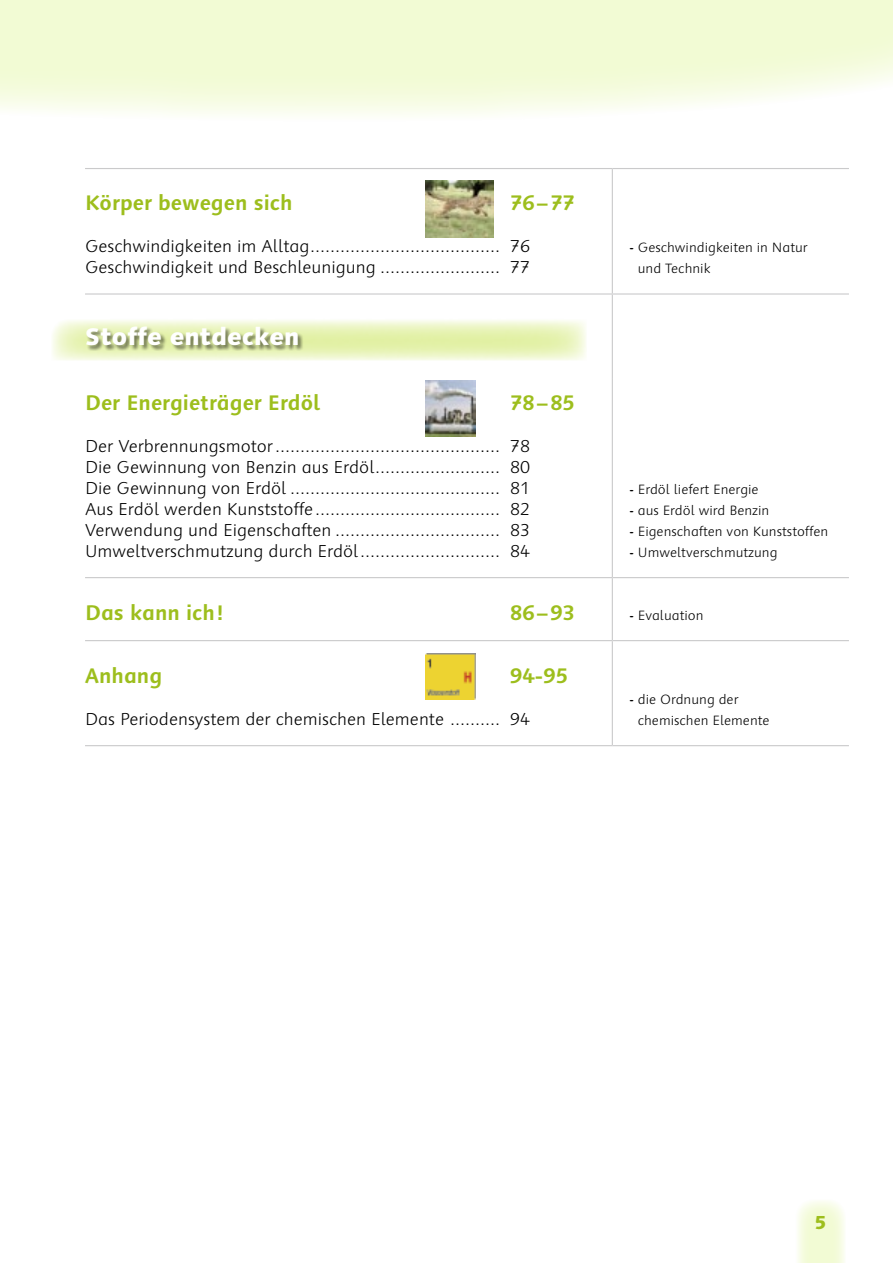
<style>
.page{position:relative;width:893px;height:1263px;background:#fff}
.page>*{position:absolute;margin:0;border:0;box-sizing:border-box;transform-origin:0 0}
.t1{font:24px "Syntax Schul CV Heavy";color:#fff}
._66_Kapitelüberschri{font:700 21px "Syntax Schul CV";color:#9dbe1d}
._80_Pagina{font:18.75px "Syntax Schul CV Heavy";color:#9dbe1d}
._67_Seitenüberschrif{font:17.25px "Syntax Schul CV Light";color:#000}
.t2{font:13.5px/21px "Syntax Schul CV Light";color:#000}
.s1{font-family:"Schulbuch CV Berlin Rounded"}
</style>
<div class="page">
<svg style="left:798px;top:1201px;width:47px;height:62px;background:#f4fbde"></svg>
<svg style="left:0;top:0;width:893px;height:183px"></svg>
<hr style="left:85px;top:168px;width:527px;height:1px;background:#cacacb">
<hr style="left:612px;top:168px;width:237px;height:1px;background:#cacacb">
<hr style="left:612px;top:169px;width:1px;height:124px;background:#cacacb">
<hr style="left:85px;top:293px;width:527px;height:2px;background:#cacacb">
<hr style="left:612px;top:293px;width:237px;height:2px;background:#cacacb">
<hr style="left:612px;top:295px;width:1px;height:83px;background:#cacacb">
<hr style="left:612px;top:378px;width:1px;height:199px;background:#cacacb">
<hr style="left:85px;top:577px;width:527px;height:1px;background:#cacacb">
<hr style="left:612px;top:577px;width:237px;height:1px;background:#cacacb">
<hr style="left:612px;top:578px;width:1px;height:62px;background:#cacacb">
<hr style="left:85px;top:640px;width:527px;height:1px;background:#cacacb">
<hr style="left:612px;top:640px;width:237px;height:1px;background:#cacacb">
<hr style="left:612px;top:641px;width:1px;height:104px;background:#cacacb">
<hr style="left:85px;top:745px;width:527px;height:1px;background:#cacacb">
<hr style="left:612px;top:745px;width:237px;height:1px;background:#cacacb">
<img style="left:425px;top:180px;width:68px;height:57px">
<svg style="left:52px;top:320px;width:534px;height:41px;background:#ecf5c7"></svg>
<div style="left:86px;top:327px;width:218px;height:24px;background:#000;opacity:.5"></div>
<img style="left:425px;top:380px;width:51px;height:57px">
<img style="left:425px;top:653px;width:50px;height:46px">
<p class="_66_Kapitelüberschri" style="left:85px;top:190px;width:209px">Körper bewegen sich</p>
<p class="_66_Kapitelüberschri" style="left:510px;top:190px;width:66px">76–77</p>
<p class="_67_Seitenüberschrif" style="left:85px;top:236px;width:447px">Geschwindigkeiten im Alltag...................................... 76</p>
<p class="_67_Seitenüberschrif" style="left:85px;top:257px;width:447px">Geschwindigkeit und Beschleunigung ........................ 77</p>
<p class="t1" style="left:85px;top:322px;width:215px">Stoffe entdecken</p>
<p class="_66_Kapitelüberschri" style="left:85px;top:389px;width:237px">Der Energieträger Erdöl</p>
<p class="_66_Kapitelüberschri" style="left:510px;top:389px;width:66px">78–85</p>
<p class="_67_Seitenüberschrif" style="left:85px;top:435px;width:447px">Der Verbrennungsmotor............................................. 78</p>
<p class="_67_Seitenüberschrif" style="left:85px;top:456px;width:447px">Die Gewinnung von Benzin aus Erdöl......................... 80</p>
<p class="_67_Seitenüberschrif" style="left:85px;top:477px;width:447px">Die Gewinnung von Erdöl .......................................... 81</p>
<p class="_67_Seitenüberschrif" style="left:85px;top:498px;width:447px">Aus Erdöl werden Kunststoffe..................................... 82</p>
<p class="_67_Seitenüberschrif" style="left:85px;top:519px;width:447px">Verwendung und Eigenschaften ................................. 83</p>
<p class="_67_Seitenüberschrif" style="left:85px;top:540px;width:447px">Umweltverschmutzung durch Erdöl............................ 84</p>
<p class="t2" style="left:638px;top:237px;width:171px;text-indent:-9px"><span class="s1">-</span> Geschwindigkeiten in Natur und Technik</p>
<p class="t2" style="left:629px;top:478px;width:131px"><span class="s1">-</span> Erdöl liefert Energie</p>
<p class="t2" style="left:629px;top:499px;width:142px"><span class="s1">-</span> aus Erdöl wird Benzin</p>
<p class="t2" style="left:629px;top:520px;width:200px"><span class="s1">-</span> Eigenschaften von Kunststoffen</p>
<p class="t2" style="left:629px;top:542px;width:150px"><span class="s1">-</span> Umweltverschmutzung</p>
<p class="_66_Kapitelüberschri" style="left:85px;top:599px;width:140px">Das kann ich!</p>
<p class="_66_Kapitelüberschri" style="left:510px;top:599px;width:66px">86–93</p>
<p class="t2" style="left:629px;top:605px;width:76px"><span class="s1">-</span> Evaluation</p>
<p class="_66_Kapitelüberschri" style="left:85px;top:662px;width:79px">Anhang</p>
<p class="_66_Kapitelüberschri" style="left:510px;top:662px;width:59px">94-95</p>
<p class="_67_Seitenüberschrif" style="left:85px;top:709px;width:447px">Das Periodensystem der chemischen Elemente .......... 94</p>
<p class="t2" style="left:638px;top:689px;width:133px;text-indent:-9px"><span class="s1">-</span> die Ordnung der chemischen Elemente</p>
<p class="_80_Pagina" style="left:814px;top:1210px;width:14px">5</p>
</div>
